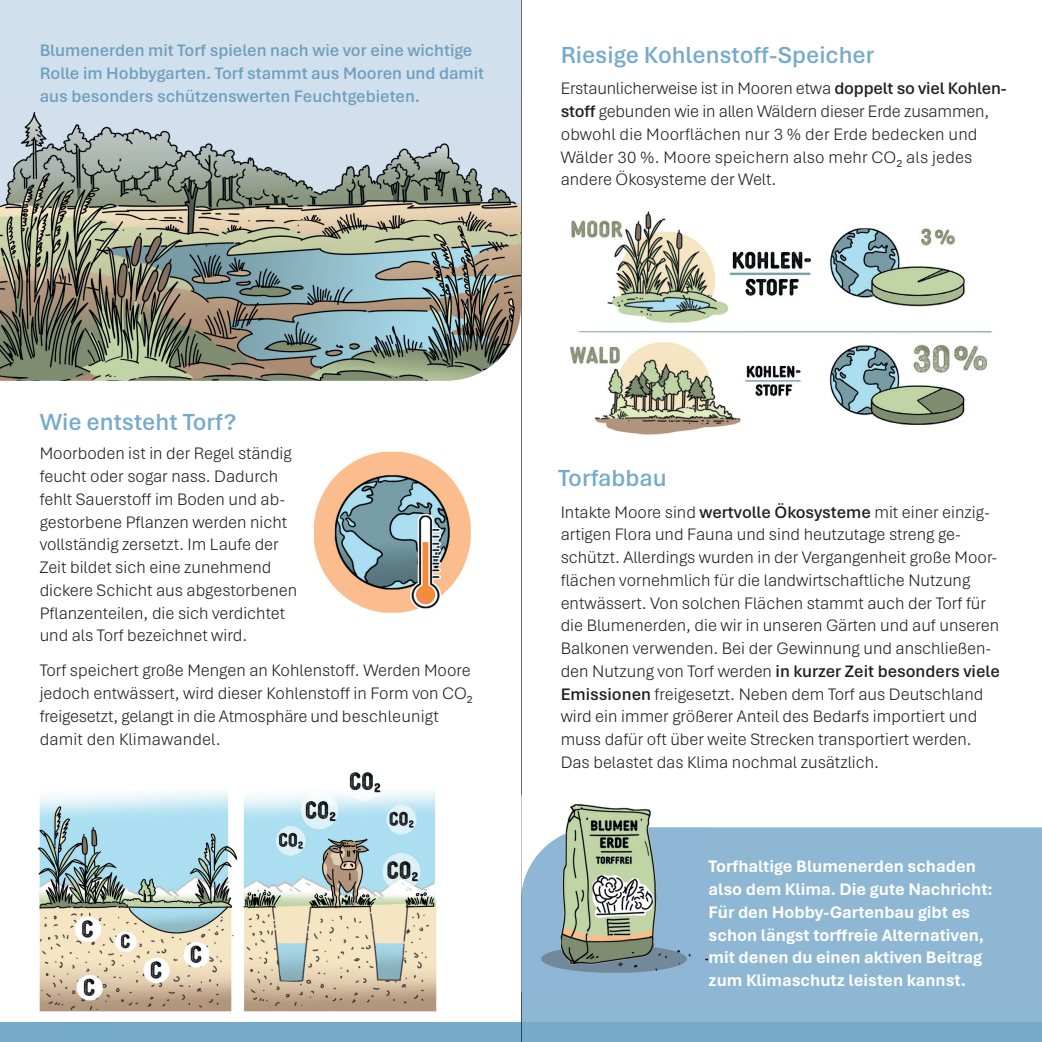
<style>
.page{position:relative;width:1042px;height:1042px;background:#fff}
.page>*{position:absolute;margin:0;border:0;box-sizing:border-box;transform-origin:0 0}
.t1{font:600 24.5px "Aptos";color:#75aacb}
.t2{font:300 17.5px/22.8px "Aptos";color:#231f20}
.t3{font:700 17.5px/22.8px "Aptos";color:#fff}
.t4{font:600 17.5px/22.8px "Aptos";color:#6d9ebd}
.s1{font-weight:600}
</style>
<div class="page">
<div style="left:522px;top:827px;width:520px;height:195px;background:#8eb7d4"></div>
<div style="left:0;top:0;width:521px;height:219px;background:#d1e0ed"></div>
<img style="left:570px;top:211px;width:422px;height:224px">
<img style="left:464px;top:219px;width:57px;height:160px">
<img style="left:0;top:219px;width:464px;height:162px">
<img style="left:0;top:112px;width:521px;height:107px">
<img style="left:314px;top:451px;width:157px;height:162px">
<img style="left:37px;top:772px;width:400px;height:240px">
<img style="left:566px;top:804px;width:85px;height:23px">
<img style="left:522px;top:827px;width:186px;height:165px">
<div style="left:0;top:1022px;width:1042px;height:20px;background:#75aacb"></div>
<hr style="left:521px;top:0;width:1px;height:794px;background:#6c6d70">
<hr style="left:521px;top:992px;width:1px;height:30px;background:#39505f">
<img style="left:521px;top:794px;width:1px;height:99px">
<img style="left:521px;top:893px;width:1px;height:99px">
<svg style="left:521px;top:1022px;width:1px;height:20px"></svg>
<p class="t4" style="left:40px;top:38px;width:446px">Blumenerden mit Torf spielen nach wie vor eine wichtige<br>Rolle im Hobbygarten. Torf stammt aus Mooren und damit aus besonders schützenswerten Feuchtgebieten.</p>
<h1 class="t1" style="left:561px;top:38px;width:315px">Riesige Kohlenstoff-Speicher</h1>
<p class="t2" style="left:561px;top:77px;width:448px">Erstaunlicherweise ist in Mooren etwa <span class="s1">doppelt so viel Kohlen&shy;stoff</span> gebunden wie in allen Wäldern dieser Erde zusammen, obwohl die Moorflächen nur 3 % der Erde bedecken und Wälder 30 %. Moore speichern also mehr CO₂ als jedes andere Ökosysteme der Welt.</p>
<h1 class="t1" style="left:40px;top:405px;width:198px">Wie entsteht Torf?</h1>
<p class="t2" style="left:40px;top:441px;width:259px">Moorboden ist in der Regel ständig feucht oder sogar nass. Dadurch fehlt Sauerstoff im Boden und ab&shy;gestorbene Pflanzen werden nicht vollständig zersetzt. Im Laufe der Zeit bildet sich eine zunehmend dickere Schicht aus abgestorbenen Pflanzenteilen, die sich verdichtet und als Torf bezeichnet wird.</p>
<p class="t2" style="left:40px;top:658px;width:434px">Torf speichert große Mengen an Kohlenstoff. Werden Moore jedoch entwässert, wird dieser Kohlenstoff in Form von CO₂ freigesetzt, gelangt in die Atmosphäre und beschleunigt damit den Klimawandel.</p>
<h1 class="t1" style="left:558px;top:462px;width:110px">Torfabbau</h1>
<p class="t2" style="left:561px;top:500px;width:441px">Intakte Moore sind <span class="s1">wertvolle Ökosysteme</span> mit einer einzig&shy;artigen Flora und Fauna und sind heutzutage streng ge&shy;schützt. Allerdings wurden in der Vergangenheit große Moor&shy;flächen vornehmlich für die landwirtschaftliche Nutzung entwässert. Von solchen Flächen stammt auch der Torf für die Blumenerden, die wir in unseren Gärten und auf unseren Balkonen verwenden. Bei der Gewinnung und anschließen&shy;den Nutzung von Torf werden <span class="s1">in kurzer Zeit besonders viele Emissionen</span> freigesetzt. Neben dem Torf aus Deutschland wird ein immer größerer Anteil des Bedarfs importiert und muss dafür oft über weite Strecken transportiert werden.<br>Das belastet das Klima nochmal zusätzlich.</p>
<p class="t3" style="left:708px;top:854px;width:286px">Torfhaltige Blumenerden schaden also dem Klima. Die gute Nachricht:<br>Für den Hobby-Gartenbau gibt es schon längst torffreie Alternativen, mit denen du einen aktiven Beitrag zum Klimaschutz leisten kannst.</p>
</div>
